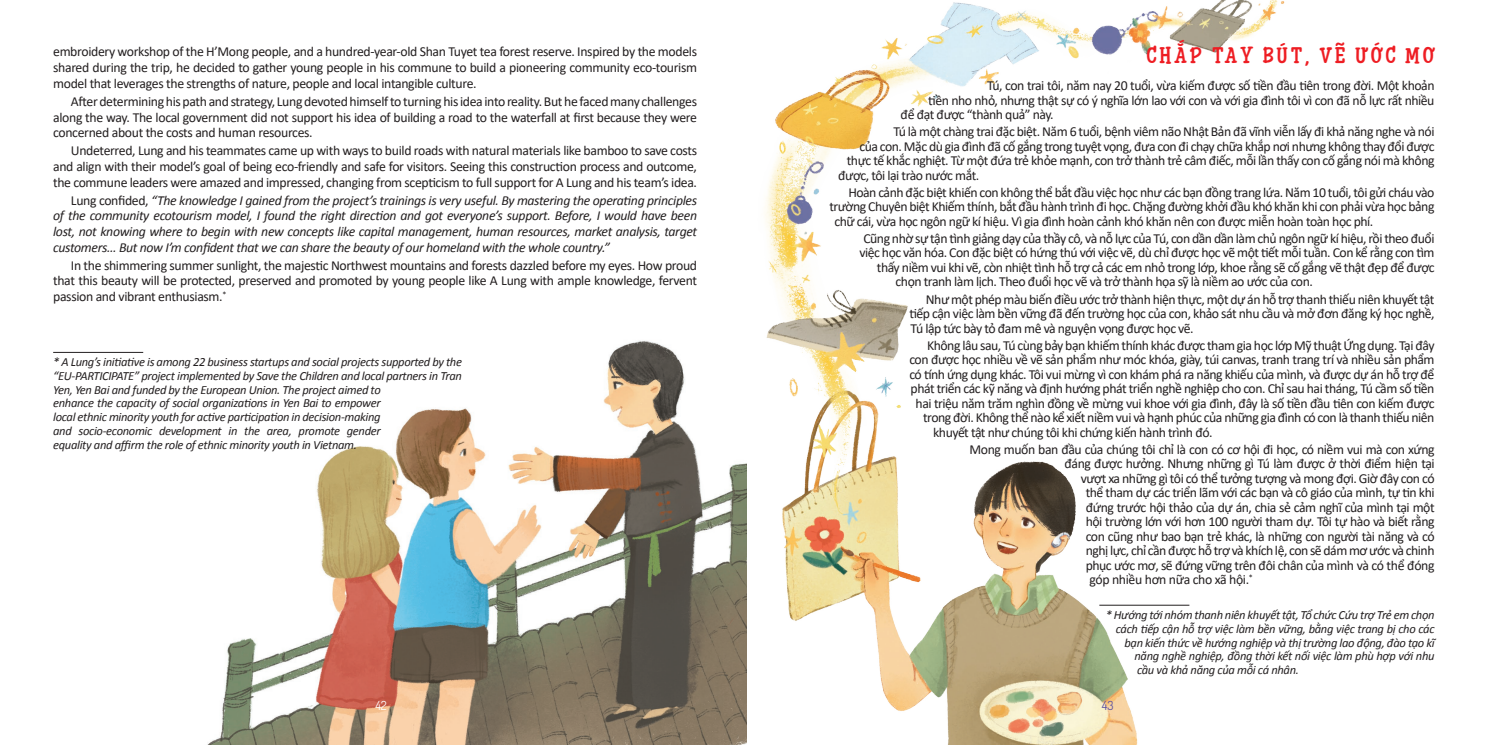
<style>
.page{position:relative;width:1489px;height:745px;background:#fff}
.page>*{position:absolute;margin:0;border:0;box-sizing:border-box;transform-origin:0 0}
.Tên_truyện_vn{font:700 22.5px "i Ciel Cucho";letter-spacing:.1em;color:#ee1d23}
.t1{font:13.75px/15.6px "Calibri";letter-spacing:-.035em;color:#231f20;text-align:justify}
.t2{font:italic 13.75px/15.6px "Calibri";letter-spacing:-.025em;color:#231f20;text-align:justify}
.t3{font:italic 12.5px/13.8px "Calibri";letter-spacing:-.025em;color:#231f20}
.t4{font:12.5px "Dosis";color:#fff}
.t5{font:12.5px "Dosis";color:#5a4fa1}
.s1{font-style:normal}
</style>
<div class="page">
<img style="left:53px;top:341px;width:691px;height:403px">
<img style="left:744px;top:0;width:541px;height:744px">
<hr style="left:1099px;top:604px;width:90px;height:1px;background:#231f20">
<hr style="left:53px;top:352px;width:90px;height:1px;background:#231f20">
<p class="t1" style="left:53px;top:44px;width:645px">embroidery workshop of the H’Mong people, and a hundred-year-old Shan Tuyet tea forest reserve. Inspired by the models shared during the trip, he decided to gather young people in his commune to build a pioneering community eco-tourism model that leverages the strengths of nature, people and local intangible culture.</p>
<p class="t1" style="left:53px;top:93px;width:645px;text-indent:18px">After determining his path and strategy, Lung devoted himself to turning his idea into reality. But he faced many challenges along the way. The local government did not support his idea of building a road to the waterfall at first because they were concerned about the costs and human resources.</p>
<p class="t1" style="left:53px;top:142px;width:645px;text-indent:18px">Undeterred, Lung and his teammates came up with ways to build roads with natural materials like bamboo to save costs and align with their model’s goal of being eco-friendly and safe for visitors. Seeing this construction process and outcome, the commune leaders were amazed and impressed, changing from scepticism to full support for A Lung and his team’s idea.</p>
<p class="t2" style="left:53px;top:192px;width:645px;text-indent:18px"><span class="s1">Lung confided,</span> “The knowledge I gained from the project’s trainings is very useful. By mastering the operating principles of the community ecotourism model, I found the right direction and got everyone’s support. Before, I would have been lost, not knowing where to begin with new concepts like capital management, human resources, market analysis, target customers… But now I’m confident that we can share the beauty of our homeland with the whole country.”</p>
<p class="t1" style="left:53px;top:257px;width:645px;text-indent:18px">In the shimmering summer sunlight, the majestic Northwest mountains and forests dazzled before my eyes. How proud that this beauty will be protected, preserved and promoted by young people like A Lung with ample knowledge, fervent passion and vibrant enthusiasm.<sup>*</sup></p>
<p class="t3" style="left:53px;top:354px;width:410px">* A Lung’s initiative is among 22 business startups and social projects supported by the “EU-PARTICIPATE” project implemented by Save the Children and local partners in Tran Yen, Yen Bai and funded by the European Union. The project aimed to<br>enhance the capacity of social organizations in Yen Bai to empower<br>local ethnic minority youth for active participation in decision-making<br>and socio-economic development in the area, promote gender<br>equality and affirm the role of ethnic minority youth in Vietnam.</p>
<p class="Tên_truyện_vn" style="left:1146px;top:39px;width:290px">CHẮP TAY BÚT, VẼ ƯỚC MƠ</p>
<p class="t1" style="left:987px;top:77px;width:449px">Tú, con trai tôi, năm nay 20 tuổi, vừa kiếm được số tiền đầu tiên trong đời. Một khoản</p>
<p class="t1" style="left:928px;top:92px;width:508px">tiền nho nhỏ, nhưng thật sự có ý nghĩa lớn lao với con và với gia đình tôi vì con đã nỗ lực rất nhiều</p>
<p class="t1" style="left:900px;top:106px;width:154px">để đạt được “thành quả” này.</p>
<p class="t1" style="left:893px;top:123px;width:542px">Tú là một chàng trai đặc biệt. Năm 6 tuổi, bệnh viêm não Nhật Bản đã vĩnh viễn lấy đi khả năng nghe và nói</p>
<p class="t1" style="left:859px;top:138px;width:576px">của con. Mặc dù gia đình đã cố gắng trong tuyệt vọng, đưa con đi chạy chữa khắp nơi nhưng không thay đổi được</p>
<p class="t1" style="left:846px;top:152px;width:589px">thực tế khắc nghiệt. Từ một đứa trẻ khỏe mạnh, con trở thành trẻ câm điếc, mỗi lần thấy con cố gắng nói mà không</p>
<p class="t1" style="left:838px;top:167px;width:143px">được, tôi lại trào nước mắt.</p>
<p class="t1" style="left:848px;top:184px;width:587px">Hoàn cảnh đặc biệt khiến con không thể bắt đầu việc học như các bạn đồng trang lứa. Năm 10 tuổi, tôi gửi cháu vào</p>
<p class="t1" style="left:829px;top:198px;width:606px">trường Chuyên biệt Khiếm thính, bắt đầu hành trình đi học. Chặng đường khởi đầu khó khăn khi con phải vừa học bảng</p>
<p class="t1" style="left:834px;top:213px;width:540px">chữ cái, vừa học ngôn ngữ kí hiệu. Vì gia đình hoàn cảnh khó khăn nên con được miễn hoàn toàn học phí.</p>
<p class="t1" style="left:863px;top:230px;width:572px">Cũng nhờ sự tận tình giảng dạy của thầy cô, và nỗ lực của Tú, con dần dần làm chủ ngôn ngữ kí hiệu, rồi theo đuổi</p>
<p class="t1" style="left:859px;top:244px;width:576px">việc học văn hóa. Con đặc biệt có hứng thú với việc vẽ, dù chỉ được học vẽ một tiết mỗi tuần. Con kể rằng con tìm</p>
<p class="t1" style="left:876px;top:259px;width:559px">thấy niềm vui khi vẽ, còn nhiệt tình hỗ trợ cả các em nhỏ trong lớp, khoe rằng sẽ cố gắng vẽ thật đẹp để được</p>
<p class="t1" style="left:895px;top:273px;width:419px">chọn tranh làm lịch. Theo đuổi học vẽ và trở thành họa sỹ là niềm ao ước của con.</p>
<p class="t1" style="left:909px;top:291px;width:526px;line-height:14.5px;text-indent:16px">Như một phép màu biến điều ước trở thành hiện thực, một dự án hỗ trợ thanh thiếu niên khuyết tật tiếp cận việc làm bền vững đã đến trường học của con, khảo sát nhu cầu và mở đơn đăng ký học nghề, Tú lập tức bày tỏ đam mê và nguyện vọng được học vẽ.</p>
<p class="t1" style="left:927px;top:336px;width:509px">Không lâu sau, Tú cùng bảy bạn khiếm thính khác được tham gia học lớp Mỹ thuật Ứng dụng. Tại đây</p>
<p class="t1" style="left:909px;top:351px;width:526px">con được học nhiều về vẽ sản phẩm như móc khóa, giày, túi canvas, tranh trang trí và nhiều sản phẩm</p>
<p class="t1" style="left:909px;top:365px;width:526px">có tính ứng dụng khác. Tôi vui mừng vì con khám phá ra năng khiếu của mình, và được dự án hỗ trợ để</p>
<p class="t1" style="left:910px;top:380px;width:525px">phát triển các kỹ năng và định hướng phát triển nghề nghiệp cho con. Chỉ sau hai tháng, Tú cầm số tiền</p>
<p class="t1" style="left:915px;top:394px;width:520px">hai triệu năm trăm nghìn đồng về mừng vui khoe với gia đình, đây là số tiền đầu tiên con kiếm được</p>
<p class="t1" style="left:923px;top:409px;width:513px">trong đời. Không thể nào kể xiết niềm vui và hạnh phúc của những gia đình có con là thanh thiếu niên</p>
<p class="t1" style="left:933px;top:423px;width:281px">khuyết tật như chúng tôi khi chứng kiến hành trình đó.</p>
<p class="t1" style="left:969px;top:440px;width:466px">Mong muốn ban đầu của chúng tôi chỉ là con có cơ hội đi học, có niềm vui mà con xứng</p>
<p class="t1" style="left:1064px;top:455px;width:371px">đáng được hưởng. Nhưng những gì Tú làm được ở thời điểm hiện tại</p>
<p class="t1" style="left:1080px;top:469px;width:355px">vượt xa những gì tôi có thể tưởng tượng và mong đợi. Giờ đây con có</p>
<p class="t1" style="left:1085px;top:484px;width:350px">thể tham dự các triển lãm với các bạn và cô giáo của mình, tự tin khi</p>
<p class="t1" style="left:1085px;top:498px;width:350px">đứng trước hội thảo của dự án, chia sẻ cảm nghĩ của mình tại một</p>
<p class="t1" style="left:1085px;top:513px;width:350px">hội trường lớn với hơn 100 người tham dự. Tôi tự hào và biết rằng</p>
<p class="t1" style="left:1085px;top:527px;width:350px">con cũng như bao bạn trẻ khác, là những con người tài năng và có</p>
<p class="t1" style="left:1085px;top:542px;width:350px">nghị lực, chỉ cần được hỗ trợ và khích lệ, con sẽ dám mơ ước và chinh</p>
<p class="t1" style="left:1085px;top:556px;width:350px">phục ước mơ, sẽ đứng vững trên đôi chân của mình và có thể đóng</p>
<p class="t1" style="left:1089px;top:571px;width:165px">góp nhiều hơn nữa cho xã hội.<sup>*</sup></p>
<p class="t3" style="left:1105px;top:607px;width:330px">* Hướng tới nhóm thanh niên khuyết tật, Tổ chức Cứu trợ Trẻ em chọn</p>
<p class="t3" style="left:1115px;top:620px;width:320px">cách tiếp cận hỗ trợ việc làm bền vững, bằng việc trang bị cho các</p>
<p class="t3" style="left:1124px;top:634px;width:311px">bạn kiến thức về hướng nghiệp và thị trường lao động, đào tạo kĩ</p>
<p class="t3" style="left:1134px;top:648px;width:301px">năng nghề nghiệp, đồng thời kết nối việc làm phù hợp với nhu</p>
<p class="t3" style="left:1136px;top:662px;width:163px">cầu và khả năng của mỗi cá nhân.</p>
<p class="t4" style="left:375px;top:696px;width:13px">42</p>
<p class="t5" style="left:1101px;top:696px;width:13px">43</p>
</div>
